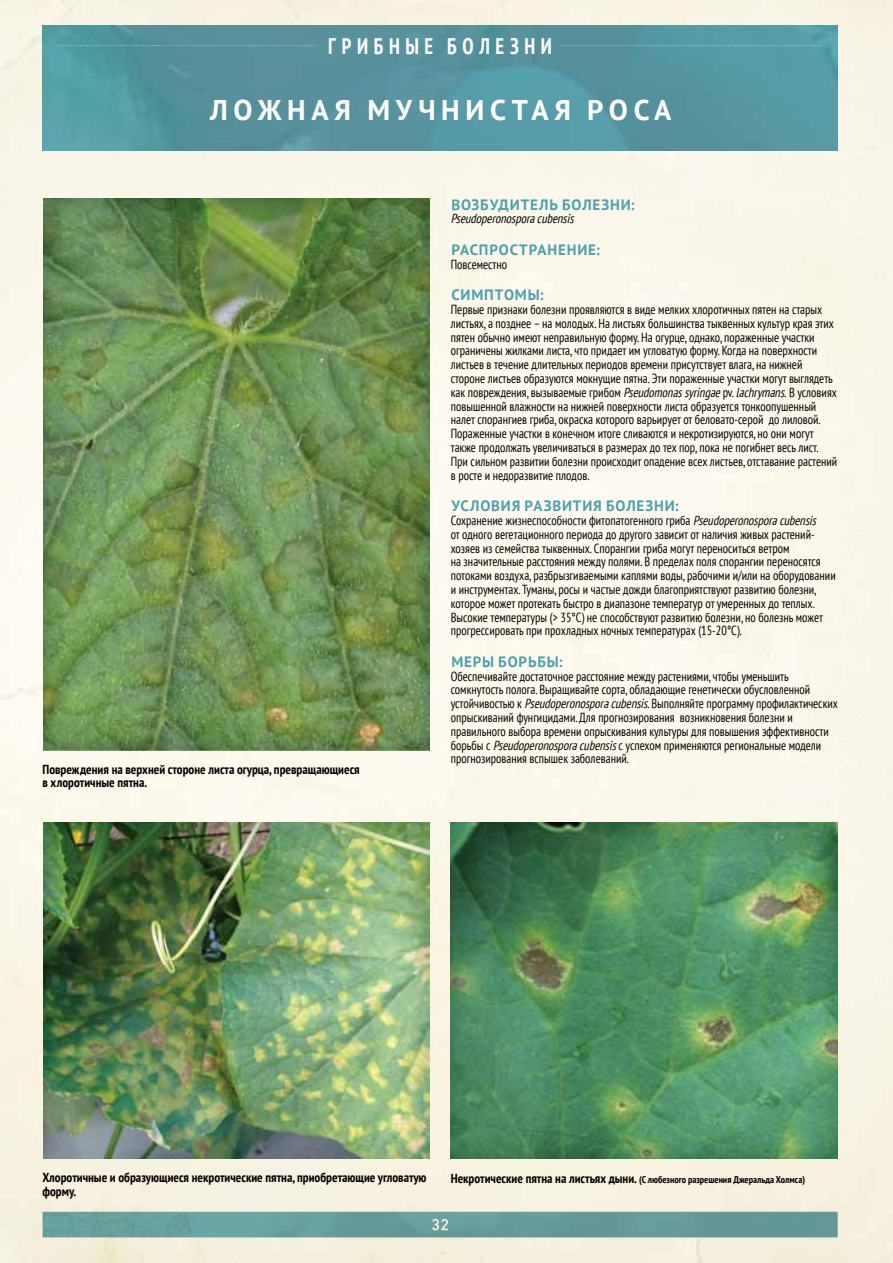
<style>
.page{position:relative;width:893px;height:1263px;background:#fff}
.page>*{position:absolute;margin:0;border:0;box-sizing:border-box;transform-origin:0 0}
.t1{font:700 28.5px "PT Sans";letter-spacing:.2em;color:#fff}
.t2{font:700 condensed 22.5px "PT Sans";letter-spacing:.28em;color:#fff;scale:.9 1}
.t3{font:700 15px "PT Sans";letter-spacing:.055em;color:#4aa1ad}
.t4{font:condensed 13.2px/13.8px "PT Sans";color:#000;scale:.94 1}
.t5{font:italic condensed 13.2px "PT Sans";color:#000;scale:.94 1}
.t6{font:700 condensed 13.05px/13.5px "PT Sans";color:#000}
.t7{font:700 condensed 9.75px "PT Sans";color:#000}
.s1{font-style:italic}
.s2{font-size:13.05px}
</style>
<div class="page">
<img style="left:0;top:0;width:52px;height:1263px">
<div style="left:52px;top:0;width:841px;height:44px;background:#f8f3e1"></div>
<div style="left:52px;top:135px;width:841px;height:90px;background:#f9f5e9"></div>
<div style="left:52px;top:722px;width:841px;height:135px;background:#fbf7eb"></div>
<div style="left:52px;top:1128px;width:841px;height:135px;background:#f7f1df"></div>
<div style="left:429px;top:225px;width:464px;height:497px;background:#fefaee"></div>
<img style="left:429px;top:857px;width:22px;height:271px">
<img style="left:43px;top:1212px;width:795px;height:25px">
<img style="left:432px;top:1219px;width:16px;height:11px">
<img style="left:451px;top:822px;width:387px;height:336px">
<img style="left:44px;top:198px;width:385px;height:552px">
<img style="left:44px;top:822px;width:385px;height:336px">
<img style="left:43px;top:26px;width:795px;height:124px">
<svg style="left:60px;top:45px;width:256px;height:1px"></svg>
<svg style="left:562px;top:45px;width:259px;height:1px"></svg>
<p class="t2" style="left:328px;top:31px;width:250px">ГРИБНЫЕ БОЛЕЗНИ</p>
<p class="t1" style="left:210px;top:91px;width:463px">ЛОЖНАЯ МУЧНИСТАЯ РОСА</p>
<p class="t6" style="left:43px;top:762px;width:319px">Повреждения на верхней стороне листа огурца, превращающиеся в хлоротичные пятна.</p>
<p class="t3" style="left:451px;top:194px;width:185px">ВОЗБУДИТЕЛЬ БОЛЕЗНИ:</p>
<p class="t5" style="left:451px;top:210px;width:136px">Pseudoperonosporacubensis</p>
<p class="t3" style="left:451px;top:240px;width:150px">РАСПРОСТРАНЕНИЕ:</p>
<p class="t4" style="left:451px;top:257px;width:62px">Повсеместно</p>
<p class="t3" style="left:451px;top:285px;width:94px">СИМПТОМЫ:</p>
<p class="t4" style="left:451px;top:302px;width:413px">Первые признаки болезни проявляются в виде мелких хлоротичных пятен на старых листьях, а позднее – на молодых. На листьях большинства тыквенных культур края этих пятен обычно имеют неправильную форму. На огурце, однако, пораженные участки ограничены жилками листа, что придает им угловатую форму. Когда на поверхности листьев в течение длительных периодов времени присутствует влага, на нижней стороне листьев образуются мокнущие пятна. Эти пораженные участки могут выглядеть как повреждения, вызываемые грибом <span class="s1">Pseudomonassyringae</span>pv. <span class="s1">lachrymans.</span>В условиях повышенной влажности на нижней поверхности листа образуется тонкоопушенный налет спорангиев гриба, окраска которого варьирует от беловато-серой до лиловой.<br>Пораженные участки в конечном итоге сливаются и некротизируются, но они могут также продолжать увеличиваться в размерах до тех пор, пока не погибнет весь лист.<br>При сильном развитии болезни происходит опадение всех листьев, отставание растений в росте и недоразвитие плодов.</p>
<p class="t3" style="left:451px;top:496px;width:229px">УСЛОВИЯ РАЗВИТИЯ БОЛЕЗНИ:</p>
<p class="t4" style="left:451px;top:513px;width:411px">Сохранение жизнеспособности фитопатогенного гриба <span class="s1">Pseudoperonosporacubensis<br></span>от одного вегетационного периода до другого зависит от наличия живых растений&shy;хозяев из семейства тыквенных. Спорангии гриба могут переноситься ветром<br>на значительные расстояния между полями. В пределах поля спорангии переносятся потоками воздуха, разбрызгиваемыми каплями воды, рабочими и/или на оборудовании и инструментах. Туманы, росы и частые дожди благоприятствуют развитию болезни, которое может протекать быстро в диапазоне температур от умеренных до теплых.<br>Высокие температуры (&gt; 35°С) не способствуют развитию болезни, но болезнь может прогрессировать при прохладных ночных температурах (15-20°С).</p>
<p class="t3" style="left:451px;top:652px;width:113px">МЕРЫ БОРЬБЫ:</p>
<p class="t4" style="left:451px;top:669px;width:413px">Обеспечивайте достаточное расстояние между растениями, чтобы уменьшить сомкнутость полога. Выращивайте сорта, обладающие генетически обусловленной устойчивостью к <span class="s1">Pseudoperonosporacubensis</span>. Выполняйте программу профилактических опрыскиваний фунгицидами. Для прогнозирования возникновения болезни и правильного выбора времени опрыскивания культуры для повышения эффективности борьбы с <span class="s1">Pseudoperonosporacubensis</span>с успехом применяются региональные модели прогнозирования вспышек заболеваний.</p>
<p class="t6" style="left:43px;top:1170px;width:386px">Хлоротичные и образующиеся некротические пятна, приобретающие угловатую форму.</p>
<p class="t7" style="left:451px;top:1173px;width:356px"><span class="s2">Некротические пятна на листьях дыни.</span> (С любезного разрешения Джеральда Холмса)</p>
</div>
